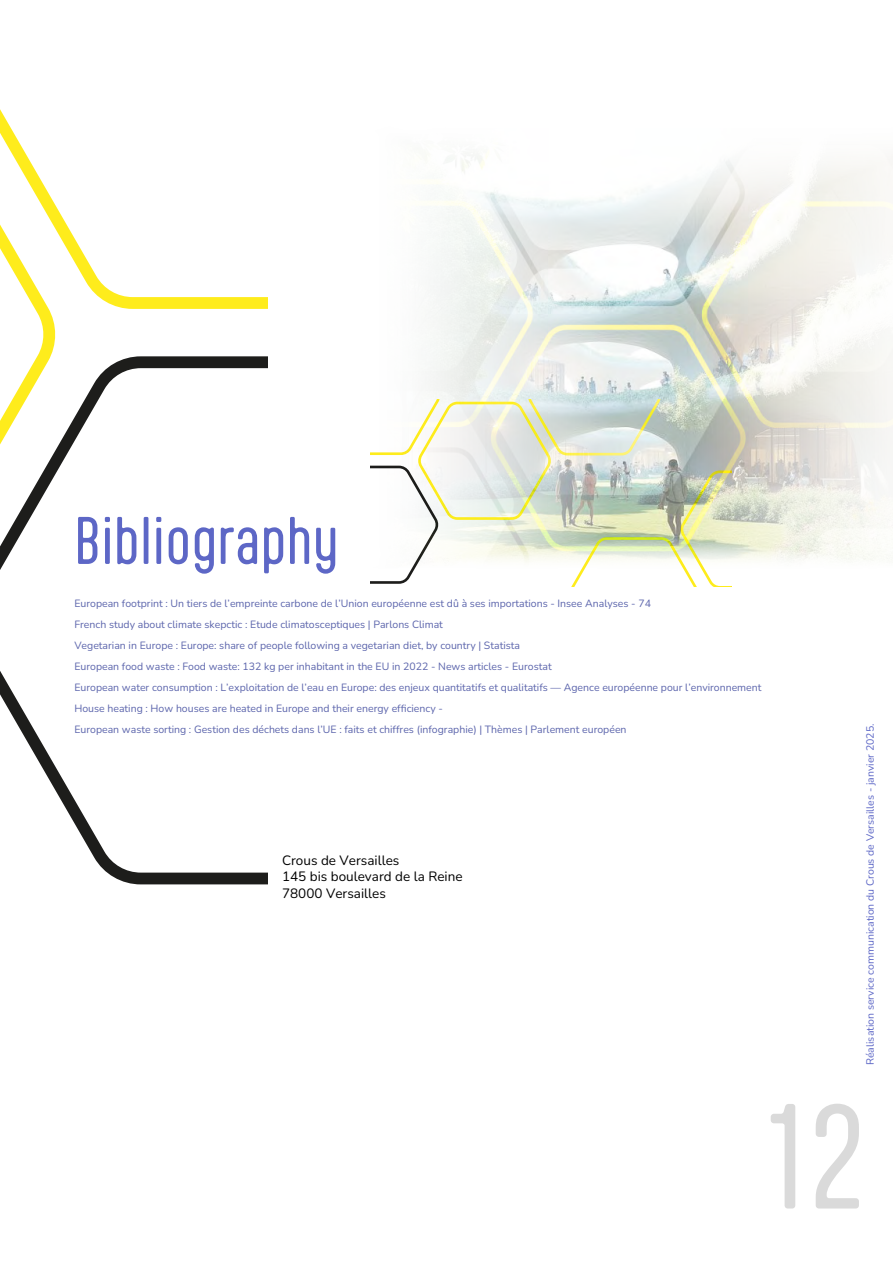
<style>
.page{position:relative;width:893px;height:1263px;background:#fff}
.page>*{position:absolute;margin:0;border:0;box-sizing:border-box;transform-origin:0 0}
.t1{font:126px "Aptly";color:#dadada}
.t2{font:57px "Aptly";color:#5d67c6}
.t3{font:200 13.5px/16.2px "Nunito";color:#000}
.t4{font:200 10.5px/21px "Nunito";color:#5c65ac}
.t5{font:200 10.5px "Nunito";color:#5d67c6}
</style>
<div class="page">
<svg style="left:370px;top:571px;width:361px;height:16px"></svg>
<svg style="left:68px;top:227px;width:200px;height:82px"></svg>
<svg style="left:0;top:109px;width:68px;height:241px"></svg>
<svg style="left:0;top:350px;width:268px;height:535px"></svg>
<img style="left:370px;top:154px;width:523px;height:417px">
<h2 class="t2" style="left:74px;top:505px;width:266px">Bibliography</h2>
<p class="t4" style="left:74px;top:592px;width:689px">European footprint : Un tiers de l’empreinte carbone de l’Union européenne est dû à ses importations - Insee Analyses - 74<br>French study about climate skepctic : Etude climatosceptiques | Parlons Climat<br>Vegetarian in Europe : Europe: share of people following a vegetarian diet, by country | Statista<br>European food waste : Food waste: 132 kg per inhabitant in the EU in 2022 - News articles - Eurostat<br>European water consumption : L’exploitation de l’eau en Europe: des enjeux quantitatifs et qualitatifs — Agence européenne pour l’environnement House heating : How houses are heated in Europe and their energy efficiency -<br>European waste sorting : Gestion des déchets dans l’UE : faits et chiffres (infographie) | Thèmes | Parlement européen</p>
<p class="t3" style="left:282px;top:852px;width:182px">Crous de Versailles<br>145 bis boulevard de la Reine<br>78000 Versailles</p>
<p class="t5" style="left:863px;top:1065px;width:343px;rotate:-90deg">Réalisation service communication du Crous de Versailles - janvier 2025.</p>
<h1 class="t1" style="left:768px;top:1078px;width:100px">12</h1>
</div>
